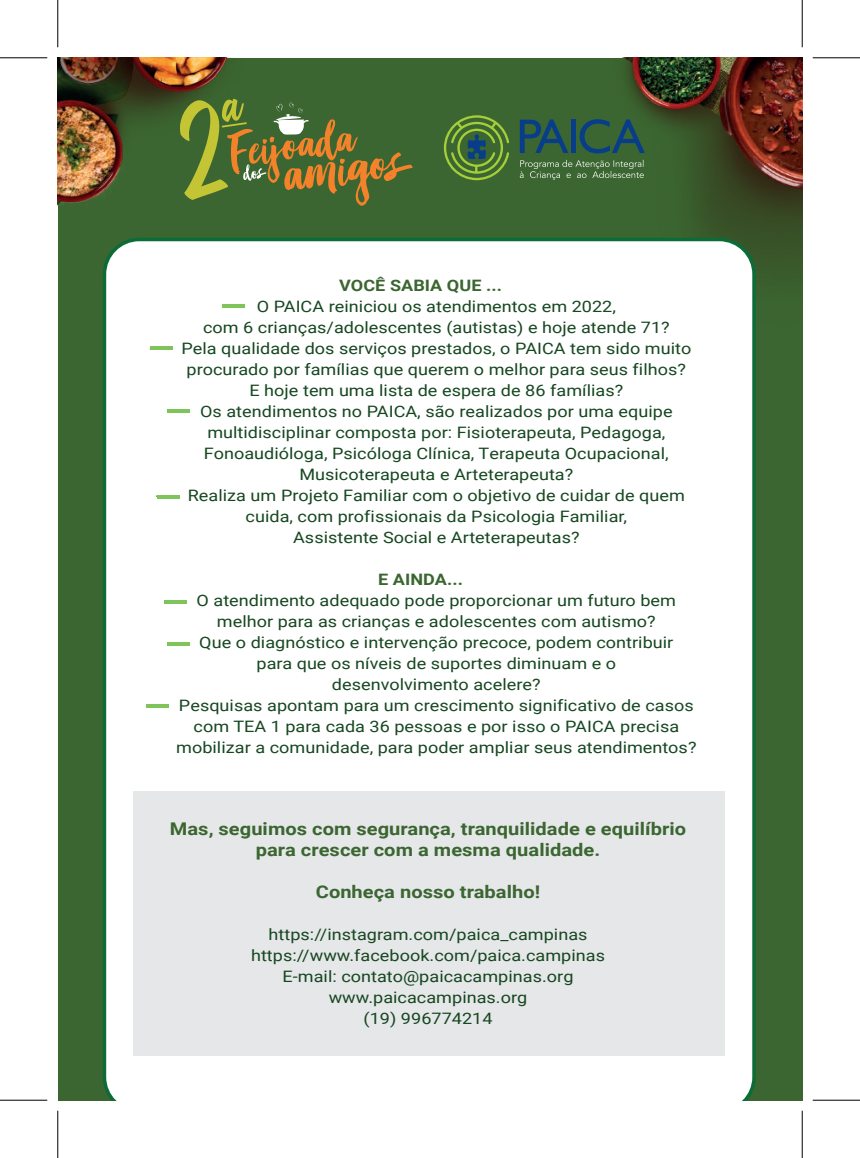
<style>
.page{position:relative;width:860px;height:1158px;background:#fff}
.page>*{position:absolute;margin:0;border:0;box-sizing:border-box;transform-origin:0 0}
.t1{font:700 17.5px/21px "Roboto";color:#3b6631;text-align:center;scale:1.15 1}
.t2{font:15.75px/21px "Roboto";color:#164720;scale:1.15 1}
.t3{font:700 15.75px "Roboto";color:#3b6631;scale:1.15 1}
</style>
<div class="page">
<div style="left:58px;top:58px;width:744px;height:1041px;background:#3b6631"></div>
<img style="left:602px;top:58px;width:200px;height:268px">
<img style="left:58px;top:58px;width:176px;height:147px">
<div style="left:103px;top:238px;width:652px;height:861px;background:#fff"></div>
<div style="left:133px;top:791px;width:592px;height:264px;background:#e6e7e9"></div>
<svg style="left:520px;top:119px;width:48px;height:34px"></svg>
<div style="left:571px;top:120px;width:5px;height:33px;background:#083e89"></div>
<svg style="left:579px;top:119px;width:66px;height:34px"></svg>
<svg style="left:520px;top:160px;width:124px;height:20px"></svg>
<svg style="left:444px;top:115px;width:65px;height:65px"></svg>
<svg style="left:180px;top:99px;width:232px;height:107px"></svg>
<hr style="left:222px;top:304px;width:23px;height:4px;background:#7ec45b">
<hr style="left:168px;top:409px;width:22px;height:4px;background:#7ec45b">
<hr style="left:157px;top:495px;width:23px;height:4px;background:#7ec45b">
<hr style="left:164px;top:600px;width:23px;height:4px;background:#7ec45b">
<hr style="left:168px;top:642px;width:22px;height:4px;background:#7ec45b">
<svg style="left:147px;top:703px;width:22px;height:4px"></svg>
<hr style="left:150px;top:346px;width:23px;height:4px;background:#7ec45b">
<hr style="left:0;top:57px;width:47px;height:1px;background:#000">
<hr style="left:812px;top:57px;width:48px;height:1px;background:#000">
<hr style="left:0;top:1099px;width:47px;height:1px;background:#000">
<hr style="left:812px;top:1099px;width:48px;height:1px;background:#000">
<hr style="left:57px;top:0;width:1px;height:47px;background:#000">
<hr style="left:57px;top:1110px;width:1px;height:47px;background:#000">
<hr style="left:802px;top:0;width:1px;height:47px;background:#000">
<hr style="left:802px;top:1110px;width:1px;height:47px;background:#000">
<p class="t3" style="left:339px;top:274px;width:143px">VOCÊ SABIA QUE ...</p>
<p class="t2" style="left:203px;top:295px;width:407px;text-indent:22px">- O PAICA reiniciou os atendimentos em 2022,<br>com 6 crianças/adolescentes (autistas) e hoje atende 71?</p>
<p class="t2" style="left:150px;top:337px;width:472px">- Pela qualidade dos serviços prestados, o PAICA tem sido muito</p>
<p class="t2" style="left:187px;top:358px;width:436px">procurado por famílias que querem o melhor para seus filhos?</p>
<p class="t2" style="left:249px;top:379px;width:326px">E hoje tem uma lista de espera de 86 famílias?</p>
<p class="t2" style="left:169px;top:400px;width:440px">- Os atendimentos no PAICA, são realizados por uma equipe</p>
<p class="t2" style="left:207px;top:421px;width:400px">multidisciplinar composta por: Fisioterapeuta, Pedagoga,</p>
<p class="t2" style="left:204px;top:442px;width:406px">Fonoaudióloga, Psicóloga Clínica, Terapeuta Ocupacional,</p>
<p class="t2" style="left:299px;top:463px;width:240px">Musicoterapeuta e Arteterapeuta?</p>
<p class="t2" style="left:156px;top:484px;width:461px">- Realiza um Projeto Familiar com o objetivo de cuidar de quem</p>
<p class="t2" style="left:245px;top:505px;width:333px">cuida, com profissionais da Psicologia Familiar,</p>
<p class="t2" style="left:293px;top:526px;width:250px">Assistente Social e Arteterapeutas?</p>
<p class="t3" style="left:378px;top:568px;width:75px">E AINDA...</p>
<p class="t2" style="left:217px;top:589px;width:401px;text-indent:-52px">- O atendimento adequado pode proporcionar um futuro bem melhor para as crianças e adolescentes com autismo?</p>
<p class="t2" style="left:168px;top:631px;width:441px">- Que o diagnóstico e intervenção precoce, podem contribuir</p>
<p class="t2" style="left:256px;top:652px;width:314px">para que os níveis de suportes diminuam e o</p>
<p class="t2" style="left:332px;top:673px;width:183px">desenvolvimento acelere?</p>
<p class="t2" style="left:147px;top:694px;width:476px">- Pesquisas apontam para um crescimento significativo de casos</p>
<p class="t2" style="left:193px;top:715px;width:424px">com TEA 1 para cada 36 pessoas e por isso o PAICA precisa</p>
<p class="t2" style="left:176px;top:736px;width:454px">mobilizar a comunidade, para poder ampliar seus atendimentos?</p>
<p class="t1" style="left:170px;top:817px;width:450px">Mas, seguimos com segurança, tranquilidade e equilíbrio para crescer com a mesma qualidade.</p>
<p class="t1" style="left:316px;top:880px;width:197px">Conheça nosso trabalho!</p>
<p class="t2" style="left:251px;top:923px;width:309px;text-align:center">https://instagram.com/paica_campinas https://www.facebook.com/paica.campinas E-mail: contato@paicacampinas.org www.paicacampinas.org<br>(19) 996774214</p>
</div>
